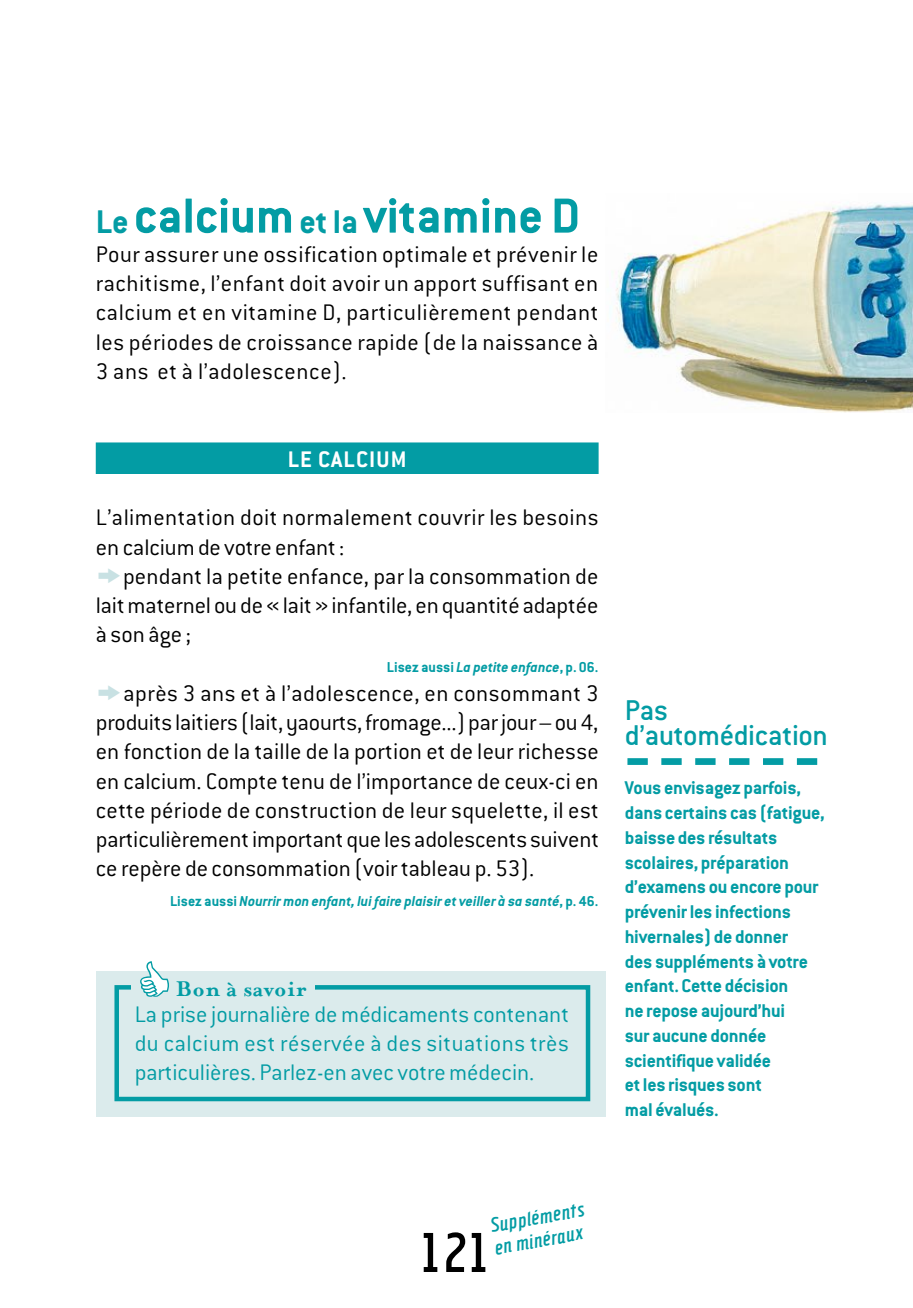
<style>
.page{position:relative;width:913px;height:1308px;background:#fff}
.page>*{position:absolute;margin:0;border:0;box-sizing:border-box;transform-origin:0 0}
.t1{font:58.5px "Hybrid";color:#000}
.t2{font:700 54px "Conduit ITC";color:#039ca4}
.t3{font:500 31.5px/24.8px "Conduit ITC";letter-spacing:-.01em;color:#039ca4}
.t4{font:300 24.75px/29.2px "Conduit ITC";letter-spacing:.005em;color:#000;text-align:justify}
.t5{font:300 24.75px/29.2px "Conduit ITC";color:#039ca4;text-align:justify}
.t6{font:700 24.75px "Mrs Eaves";letter-spacing:.025em;color:#039ca4}
.t7{font:700 24.75px "Conduit ITC";letter-spacing:.05em;color:#fff}
.t8{font:italic 21.15px/22.5px "Hybrid";color:#039ca4}
.t9{font:700 20.25px/24.8px "Conduit ITC";letter-spacing:-.01em;color:#039ca4}
.t10{font:italic 700 15.75px "Conduit ITC";color:#039ca4}
.t11{font:700 15.75px "Conduit ITC";color:#039ca4}
.s1{font-size:36px}
.s2{font-family:"Zeal";font-weight:400;font-size:27px;color:#c8e1e3}
.s3{font-style:italic}
.s4{font-style:normal}
</style>
<div class="page">
<img style="left:616px;top:203px;width:296px;height:209px">
<div style="left:96px;top:442px;width:502px;height:32px;background:#039ca4"></div>
<svg style="left:627px;top:758px;width:189px;height:7px"></svg>
<div style="left:96px;top:971px;width:509px;height:145px;background:#dbebec"></div>
<div style="left:114px;top:985px;width:476px;height:116px;border:4px solid #039ca4"></div>
<div style="left:131px;top:979px;width:183px;height:20px;background:#dbebec"></div>
<svg style="left:141px;top:971px;width:28px;height:25px"></svg>
<h2 class="t2" style="left:96px;top:184px;width:485px"><span class="s1">Le</span> calcium <span class="s1">et la</span> vitamine D</h2>
<p class="t4" style="left:96px;top:240px;width:504px">Pour assurer une ossification optimale et prévenir le rachitisme, l’enfant doit avoir un apport suffisant en calcium et en vitamine D, particulièrement pendant les périodes de croissance rapide (de la naissance à 3 ans et à l’adolescence).</p>
<p class="t7" style="left:287px;top:444px;width:120px">LE CALCIUM</p>
<p class="t4" style="left:96px;top:503px;width:504px;text-align:left">L’alimentation doit normalement couvrir les besoins en calcium de votre enfant :<br><span class="s2">k</span>pendant la petite enfance, par la consommation de lait maternel ou de « lait » infantile, en quantité adaptée à son âge ;</p>
<p class="t11" style="left:387px;top:657px;width:213px">Lisez aussi <span class="s3">La petite enfance</span>, p. 06.</p>
<p class="t4" style="left:96px;top:678px;width:504px"><span class="s2">k</span>après 3 ans et à l’adolescence, en consommant 3 produits laitiers (lait, yaourts, fromage...) par jour – ou 4, en fonction de la taille de la portion et de leur richesse en calcium. Compte tenu de l’importance de ceux-ci en cette période de construction de leur squelette, il est particulièrement important que les adolescents suivent ce repère de consommation (voir tableau p. 53).</p>
<p class="t10" style="left:170px;top:891px;width:429px"><span class="s4">Lisez aussi</span> Nourrir mon enfant, lui faire plaisir et veiller à sa santé<span class="s4">, p. 46.</span></p>
<p class="t6" style="left:175px;top:974px;width:132px">Bon à savoir</p>
<p class="t5" style="left:135px;top:999px;width:435px">La prise journalière de médicaments contenant du calcium est réservée à des situations très particulières. Parlez-en avec votre médecin.</p>
<p class="t3" style="left:624px;top:697px;width:205px">Pas d’automédication</p>
<p class="t9" style="left:624px;top:775px;width:201px">Vous envisagez parfois, dans certains cas (fatigue, baisse des résultats scolaires, préparation d’examens ou encore pour prévenir les infections hivernales) de donner<br>des suppléments à votre enfant. Cette décision<br>ne repose aujourd’hui<br>sur aucune donnée scientifique validée<br>et les risques sont<br>mal évalués.</p>
<p class="t8" style="left:488px;top:1214px;width:96px;rotate:-10deg">Suppléments en minéraux</p>
<h1 class="t1" style="left:420px;top:1222px;width:73px">121</h1>
</div>
